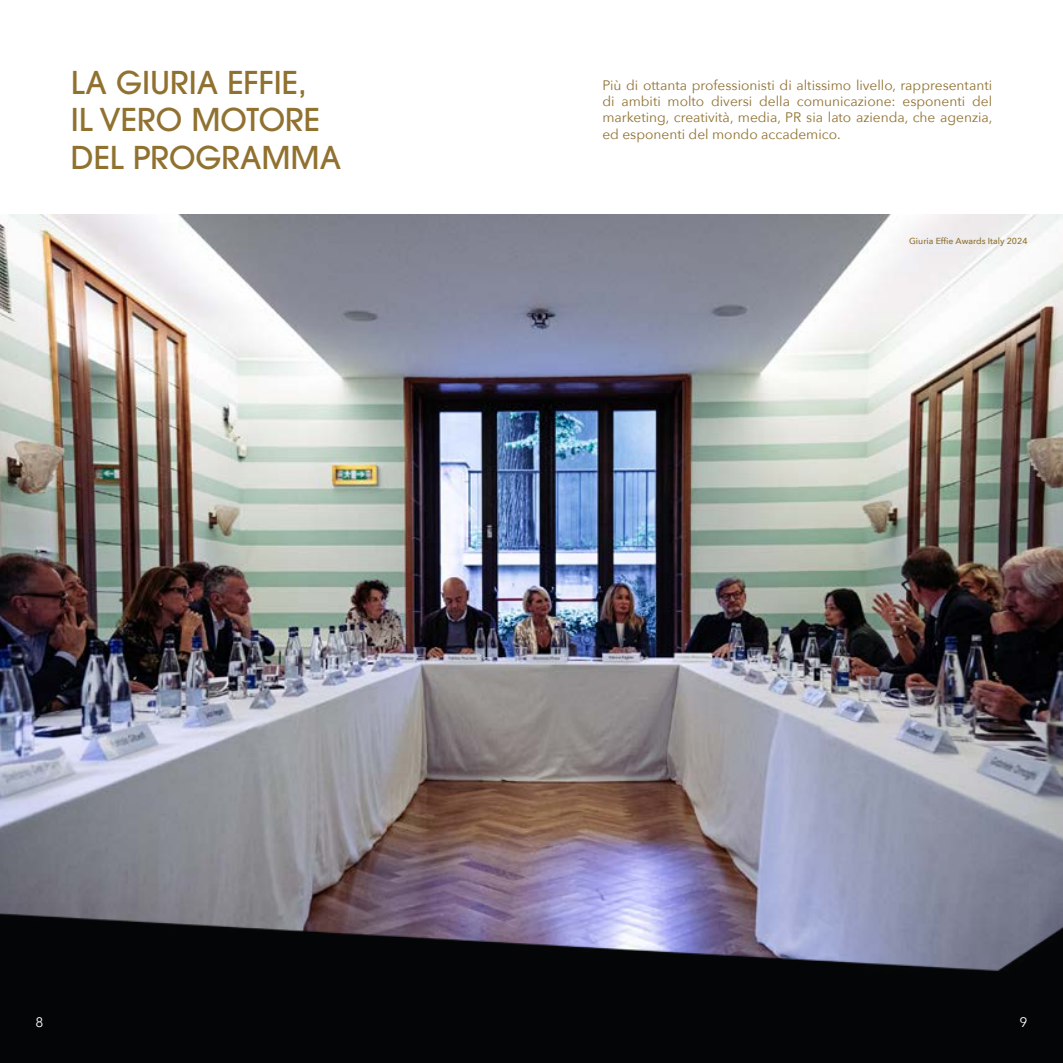
<style>
.page{position:relative;width:1063px;height:1063px;background:#fff}
.page>*{position:absolute;margin:0;border:0;box-sizing:border-box;transform-origin:0 0}
.t1{font:500 31.25px/37.5px "ITC Avant Garde Pro";color:#907130}
.t2{font:13.75px/16.2px "Avenir Next";color:#907130;text-align:justify}
.t3{font:13.75px "Avenir Next";color:#fff}
.t4{font:500 8.75px "Avenir Next";color:#907130}
</style>
<div class="page">
<img style="left:0;top:215px;width:1063px;height:689px">
<img style="left:0;top:904px;width:1063px;height:159px">
<h1 class="t1" style="left:71px;top:64px;width:272px">LA GIURIA EFFIE,<br>IL VERO MOTORE<br>DEL PROGRAMMA</h1>
<p class="t2" style="left:602px;top:76px;width:392px">Più di ottanta professionisti di altissimo livello, rappresentanti di ambiti molto diversi della comunicazione: esponenti del marketing, creatività, media, PR sia lato azienda, che agenzia, ed esponenti del mondo accademico.</p>
<p class="t4" style="left:909px;top:234px;width:120px">Giuria Effie Awards Italy 2024</p>
<p class="t3" style="left:35px;top:1011px;width:9px">8</p>
<p class="t3" style="left:1020px;top:1011px;width:9px">9</p>
</div>
